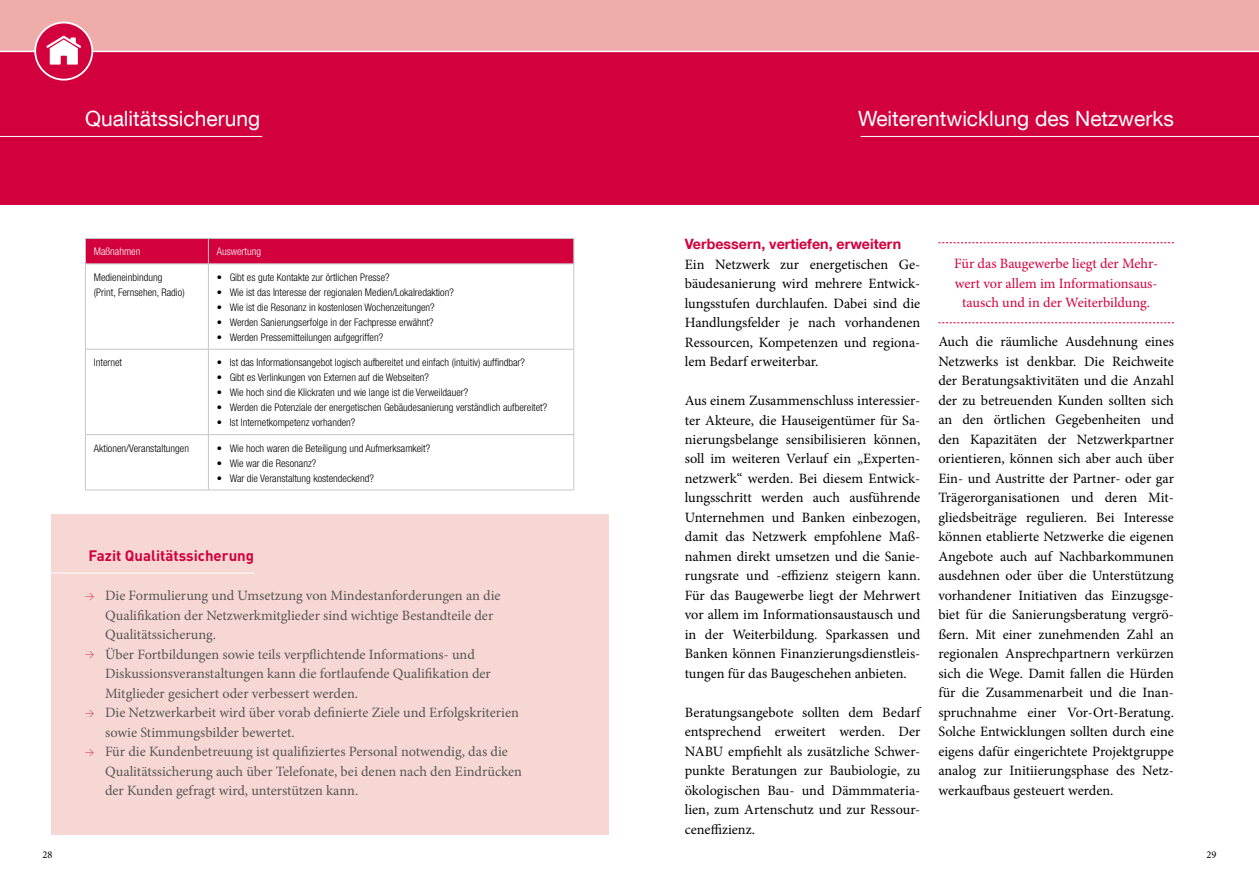
<style>
.page{position:relative;width:1259px;height:893px;background:#fff}
.page>*{position:absolute;margin:0;border:0;box-sizing:border-box;transform-origin:0 0}
.t1{font:21px "Helvetica Neue LT Com";color:#fff}
.t2{font:700 15px "DIN";color:#d3003e}
.t3{font:14.25px/19.5px "Minion Pro";color:#000;text-align:justify}
.t4{font:14.25px "Minion Pro";color:#565655}
.t5{font:14.25px/19.5px "Minion Pro";color:#d3003e;text-align:center}
.t6{font:700 14.25px "Helvetica Neue LT Com";color:#d3003e}
.t7{font:300 condensed 10.5px/15px "Helvetica Neue";color:#000}
.t8{font:300 condensed 10.5px "Helvetica Neue";color:#fff}
.t9{font:10.5px "Minion Pro";color:#000}
.s1{font-family:"DIN";font-size:9px;color:#dc4b5c}
</style>
<div class="page">
<div style="left:0;top:0;width:1259px;height:204px;background:#d3003e"></div>
<div style="left:0;top:0;width:1259px;height:51px;background:#eeacaa"></div>
<hr style="left:0;top:51px;width:1259px;height:1px;background:#fff">
<svg style="left:34px;top:22px;width:59px;height:59px"></svg>
<div style="left:36px;top:23px;width:55px;height:56px;background:#d3003e;border-radius:50%"></div>
<svg style="left:46px;top:35px;width:35px;height:30px"></svg>
<hr style="left:0;top:136px;width:262px;height:1px;background:#fff">
<svg style="left:86px;top:264px;width:487px;height:226px"></svg>
<div style="left:85px;top:238px;width:489px;height:25px;background:#d3003e"></div>
<hr style="left:85px;top:263px;width:123px;height:1px;background:#c5c6c6">
<hr style="left:85px;top:264px;width:1px;height:85px;background:#c5c6c6">
<hr style="left:208px;top:263px;width:366px;height:1px;background:#c5c6c6">
<hr style="left:208px;top:264px;width:1px;height:85px;background:#c5c6c6">
<hr style="left:573px;top:264px;width:1px;height:85px;background:#c5c6c6">
<hr style="left:85px;top:349px;width:123px;height:1px;background:#c5c6c6">
<hr style="left:85px;top:350px;width:1px;height:84px;background:#c5c6c6">
<hr style="left:208px;top:349px;width:366px;height:1px;background:#c5c6c6">
<hr style="left:208px;top:350px;width:1px;height:84px;background:#c5c6c6">
<hr style="left:573px;top:350px;width:1px;height:84px;background:#c5c6c6">
<hr style="left:85px;top:434px;width:123px;height:1px;background:#c5c6c6">
<hr style="left:85px;top:435px;width:1px;height:55px;background:#c5c6c6">
<hr style="left:208px;top:434px;width:366px;height:1px;background:#c5c6c6">
<hr style="left:208px;top:435px;width:1px;height:55px;background:#c5c6c6">
<hr style="left:573px;top:435px;width:1px;height:55px;background:#c5c6c6">
<hr style="left:85px;top:490px;width:123px;height:1px;background:#c5c6c6">
<hr style="left:208px;top:490px;width:366px;height:1px;background:#c5c6c6">
<div style="left:51px;top:514px;width:557px;height:321px;background:#f7d7d4"></div>
<hr style="left:51px;top:573px;width:203px;height:1px;background:#fff">
<hr style="left:860px;top:136px;width:399px;height:1px;background:#fff">
<svg style="left:938px;top:242px;width:236px;height:1px"></svg>
<svg style="left:938px;top:322px;width:236px;height:1px"></svg>
<h1 class="t1" style="left:85px;top:105px;width:177px">Qualitätssicherung</h1>
<p class="t8" style="left:94px;top:246px;width:48px">Maßnahmen</p>
<p class="t8" style="left:217px;top:246px;width:46px">Auswertung</p>
<p class="t7" style="left:94px;top:269px;width:92px">Medieneinbindung (Print, Fernsehen, Radio)</p>
<p class="t7" style="left:217px;top:269px;width:174px">• Gibt es gute Kontakte zur örtlichen Presse?</p>
<p class="t7" style="left:217px;top:284px;width:238px">• Wie ist das Interesse der regionalen Medien/Lokalredaktion?</p>
<p class="t7" style="left:217px;top:299px;width:219px">• Wie ist die Resonanz in kostenlosen Wochenzeitungen?</p>
<p class="t7" style="left:217px;top:314px;width:218px">• Werden Sanierungserfolge in der Fachpresse erwähnt?</p>
<p class="t7" style="left:217px;top:329px;width:168px">• Werden Pressemitteilungen aufgegriffen?</p>
<p class="t7" style="left:94px;top:355px;width:30px">Internet</p>
<p class="t7" style="left:217px;top:355px;width:310px">• Ist das Informationsangebot logisch aufbereitet und einfach (intuitiv) auffindbar?</p>
<p class="t7" style="left:217px;top:370px;width:214px">• Gibt es Verlinkungen von Externen auf die Webseiten?</p>
<p class="t7" style="left:217px;top:385px;width:253px">• Wie hoch sind die Klickraten und wie lange ist die Verweildauer?</p>
<p class="t7" style="left:217px;top:400px;width:332px">• Werden die Potenziale der energetischen Gebäudesanierung verständlich aufbereitet?</p>
<p class="t7" style="left:217px;top:415px;width:140px">• Ist Internetkompetenz vorhanden?</p>
<p class="t7" style="left:94px;top:440px;width:97px">Aktionen/Veranstaltungen</p>
<p class="t7" style="left:217px;top:440px;width:215px">• Wie hoch waren die Beteiligung und Aufmerksamkeit?</p>
<p class="t7" style="left:217px;top:455px;width:101px">• Wie war die Resonanz?</p>
<p class="t7" style="left:217px;top:470px;width:158px">• War die Veranstaltung kostendeckend?</p>
<p class="t2" style="left:89px;top:546px;width:167px">Fazit Qualitätssicherung</p>
<p class="t4" style="left:85px;top:586px;width:417px"><span class="s1">&gt;</span> Die Formulierung und Umsetzung von Mindestanforderungen an die</p>
<p class="t4" style="left:105px;top:605px;width:390px">Qualifikation der Netzwerkmitglieder sind wichtige Bestandteile der</p>
<p class="t4" style="left:105px;top:625px;width:113px">Qualitätssicherung.</p>
<p class="t4" style="left:85px;top:644px;width:391px"><span class="s1">&gt;</span> Über Fortbildungen sowie teils verpflichtende Informations- und</p>
<p class="t4" style="left:105px;top:664px;width:387px">Diskussionsveranstaltungen kann die fortlaufende Qualifikation der</p>
<p class="t4" style="left:105px;top:683px;width:255px">Mitglieder gesichert oder verbessert werden.</p>
<p class="t4" style="left:85px;top:703px;width:435px"><span class="s1">&gt;</span> Die Netzwerkarbeit wird über vorab definierte Ziele und Erfolgskriterien</p>
<p class="t4" style="left:105px;top:722px;width:191px">sowie Stimmungsbilder bewertet.</p>
<p class="t4" style="left:85px;top:742px;width:424px"><span class="s1">&gt;</span> Für die Kundenbetreuung ist qualifiziertes Personal notwendig, das die</p>
<p class="t4" style="left:105px;top:761px;width:418px">Qualitätssicherung auch über Telefonate, bei denen nach den Eindrücken</p>
<p class="t4" style="left:105px;top:781px;width:255px">der Kunden gefragt wird, unterstützen kann.</p>
<h1 class="t1" style="left:858px;top:105px;width:317px">Weiterentwicklung des Netzwerks</h1>
<p class="t6" style="left:685px;top:235px;width:218px">Verbessern, vertiefen, erweitern</p>
<p class="t3" style="left:685px;top:254px;width:237px">Ein Netzwerk zur energetischen Ge&shy;bäudesanierung wird mehrere Entwick&shy;lungsstufen durchlaufen. Dabei sind die Handlungsfelder je nach vorhandenen Ressourcen, Kompetenzen und regiona&shy;lem Bedarf erweiterbar.</p>
<p class="t3" style="left:685px;top:391px;width:237px">Aus einem Zusammenschluss interessier&shy;ter Akteure, die Hauseigentümer für Sa&shy;nierungsbelange sensibilisieren können, soll im weiteren Verlauf ein „Experten&shy;netzwerk“ werden. Bei diesem Entwick&shy;lungsschritt werden auch ausführende Unternehmen und Banken einbezogen, damit das Netzwerk empfohlene Maß&shy;nahmen direkt umsetzen und die Sanie&shy;rungsrate und -effizienz steigern kann.<br>Für das Baugewerbe liegt der Mehrwert vor allem im Informationsaustausch und in der Weiterbildung. Sparkassen und Banken können Finanzierungsdienstleis&shy;tungen für das Baugeschehen anbieten.</p>
<p class="t3" style="left:685px;top:703px;width:237px">Beratungsangebote sollten dem Bedarf entsprechend erweitert werden. Der NABU empfiehlt als zusätzliche Schwer&shy;punkte Beratungen zur Baubiologie, zu ökologischen Bau- und Dämmmateria&shy;lien, zum Artenschutz und zur Ressour&shy;ceneffizienz.</p>
<p class="t5" style="left:954px;top:254px;width:205px">Für das Baugewerbe liegt der Mehr&shy;wert vor allem im Informationsaus&shy;tausch und in der Weiterbildung.</p>
<p class="t3" style="left:938px;top:332px;width:237px">Auch die räumliche Ausdehnung eines Netzwerks ist denkbar. Die Reichweite der Beratungsaktivitäten und die Anzahl der zu betreuenden Kunden sollten sich an den örtlichen Gegebenheiten und den Kapazitäten der Netzwerkpartner orientieren, können sich aber auch über Ein- und Austritte der Partner- oder gar Trägerorganisationen und deren Mit&shy;gliedsbeiträge regulieren. Bei Interesse können etablierte Netzwerke die eigenen Angebote auch auf Nachbarkommunen ausdehnen oder über die Unterstützung vorhandener Initiativen das Einzugsge&shy;biet für die Sanierungsberatung vergrö&shy;ßern. Mit einer zunehmenden Zahl an regionalen Ansprechpartnern verkürzen sich die Wege. Damit fallen die Hürden für die Zusammenarbeit und die Inan&shy;spruchnahme einer Vor-Ort-Beratung.<br>Solche Entwicklungen sollten durch eine eigens dafür eingerichtete Projektgruppe analog zur Initiierungsphase des Netz&shy;werkaufbaus gesteuert werden.</p>
<p class="t9" style="left:43px;top:848px;width:12px">28</p>
<p class="t9" style="left:1206px;top:848px;width:12px">29</p>
</div>
